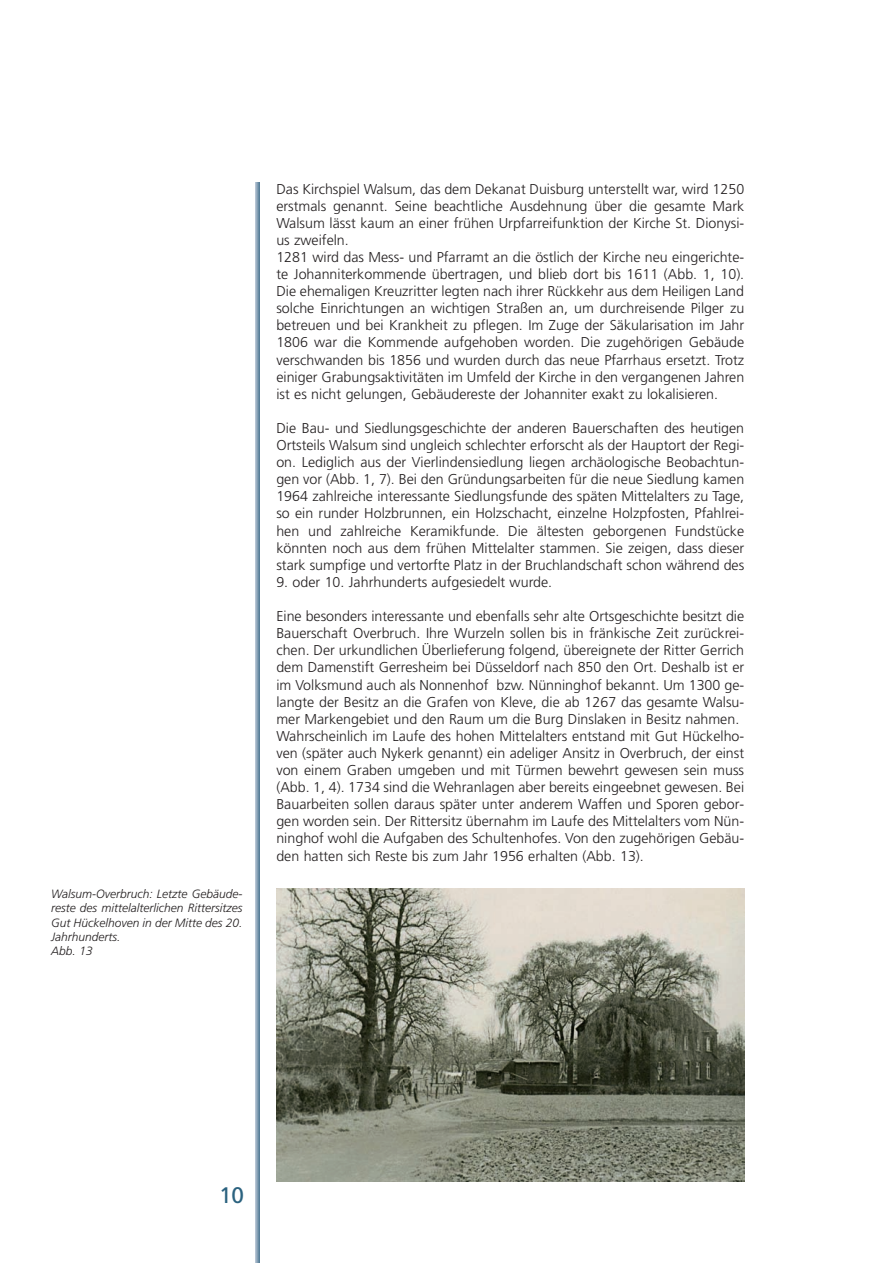
<style>
.page{position:relative;width:893px;height:1263px;background:#fff}
.page>*{position:absolute;margin:0;border:0;box-sizing:border-box;transform-origin:0 0}
.t1{font:22.5px "Frutiger";color:#2b627f}
.t2{font:300 14.25px/17.1px "Frutiger";color:#231f20}
.t3{font:italic 300 12px/14.4px "Frutiger";color:#231f20}
</style>
<div class="page">
<svg style="left:255px;top:183px;width:4px;height:1080px;background:#90a8bc"></svg>
<img style="left:276px;top:889px;width:468px;height:292px">
<p class="t3" style="left:51px;top:887px;width:193px">Walsum-Overbruch: Letzte Gebäude&shy;reste des mittelalterlichen Rittersitzes<br>Gut Hückelhoven in der Mitte des 20.<br>Jahrhunderts.<br>Abb. 13</p>
<p class="t2" style="left:276px;top:181px;width:469px">Das Kirchspiel Walsum, das dem Dekanat Duisburg unterstellt war, wird 1250 erstmals genannt. Seine beachtliche Ausdehnung über die gesamte Mark Walsum lässt kaum an einer frühen Urpfarreifunktion der Kirche St. Dionysi&shy;us zweifeln.<br>1281 wird das Mess- und Pfarramt an die östlich der Kirche neu eingerichte&shy;te Johanniterkommende übertragen, und blieb dort bis 1611 (Abb. 1, 10).<br>Die ehemaligen Kreuzritter legten nach ihrer Rückkehr aus dem Heiligen Land solche Einrichtungen an wichtigen Straßen an, um durchreisende Pilger zu betreuen und bei Krankheit zu pflegen. Im Zuge der Säkularisation im Jahr 1806 war die Kommende aufgehoben worden. Die zugehörigen Gebäude verschwanden bis 1856 und wurden durch das neue Pfarrhaus ersetzt. Trotz einiger Grabungsaktivitäten im Umfeld der Kirche in den vergangenen Jahren ist es nicht gelungen, Gebäudereste der Johanniter exakt zu lokalisieren.</p>
<p class="t2" style="left:276px;top:421px;width:469px;text-align:justify">Die Bau- und Siedlungsgeschichte der anderen Bauerschaften des heutigen Ortsteils Walsum sind ungleich schlechter erforscht als der Hauptort der Regi&shy;on. Lediglich aus der Vierlindensiedlung liegen archäologische Beobachtun&shy;gen vor (Abb. 1, 7). Bei den Gründungsarbeiten für die neue Siedlung kamen 1964 zahlreiche interessante Siedlungsfunde des späten Mittelalters zu Tage, so ein runder Holzbrunnen, ein Holzschacht, einzelne Holzpfosten, Pfahlrei&shy;hen und zahlreiche Keramikfunde. Die ältesten geborgenen Fundstücke könnten noch aus dem frühen Mittelalter stammen. Sie zeigen, dass dieser stark sumpfige und vertorfte Platz in der Bruchlandschaft schon während des</p>
<p class="t2" style="left:276px;top:574px;width:277px">9. oder 10. Jahrhunderts aufgesiedelt wurde.</p>
<p class="t2" style="left:276px;top:609px;width:469px">Eine besonders interessante und ebenfalls sehr alte Ortsgeschichte besitzt die Bauerschaft Overbruch. Ihre Wurzeln sollen bis in fränkische Zeit zurückrei&shy;chen. Der urkundlichen Überlieferung folgend, übereignete der Ritter Gerrich dem Damenstift Gerresheim bei Düsseldorf nach 850 den Ort. Deshalb ist er im Volksmund auch als Nonnenhof bzw. Nünninghof bekannt. Um 1300 ge&shy;langte der Besitz an die Grafen von Kleve, die ab 1267 das gesamte Walsu&shy;mer Markengebiet und den Raum um die Burg Dinslaken in Besitz nahmen.<br>Wahrscheinlich im Laufe des hohen Mittelalters entstand mit Gut Hückelho&shy;ven (später auch Nykerk genannt) ein adeliger Ansitz in Overbruch, der einst von einem Graben umgeben und mit Türmen bewehrt gewesen sein muss (Abb. 1, 4). 1734 sind die Wehranlagen aber bereits eingeebnet gewesen. Bei Bauarbeiten sollen daraus später unter anderem Waffen und Sporen gebor&shy;gen worden sein. Der Rittersitz übernahm im Laufe des Mittelalters vom Nün&shy;ninghof wohl die Aufgaben des Schultenhofes. Von den zugehörigen Gebäu&shy;den hatten sich Reste bis zum Jahr 1956 erhalten (Abb. 13).</p>
<h1 class="t1" style="left:219px;top:1186px;width:27px">10</h1>
</div>
